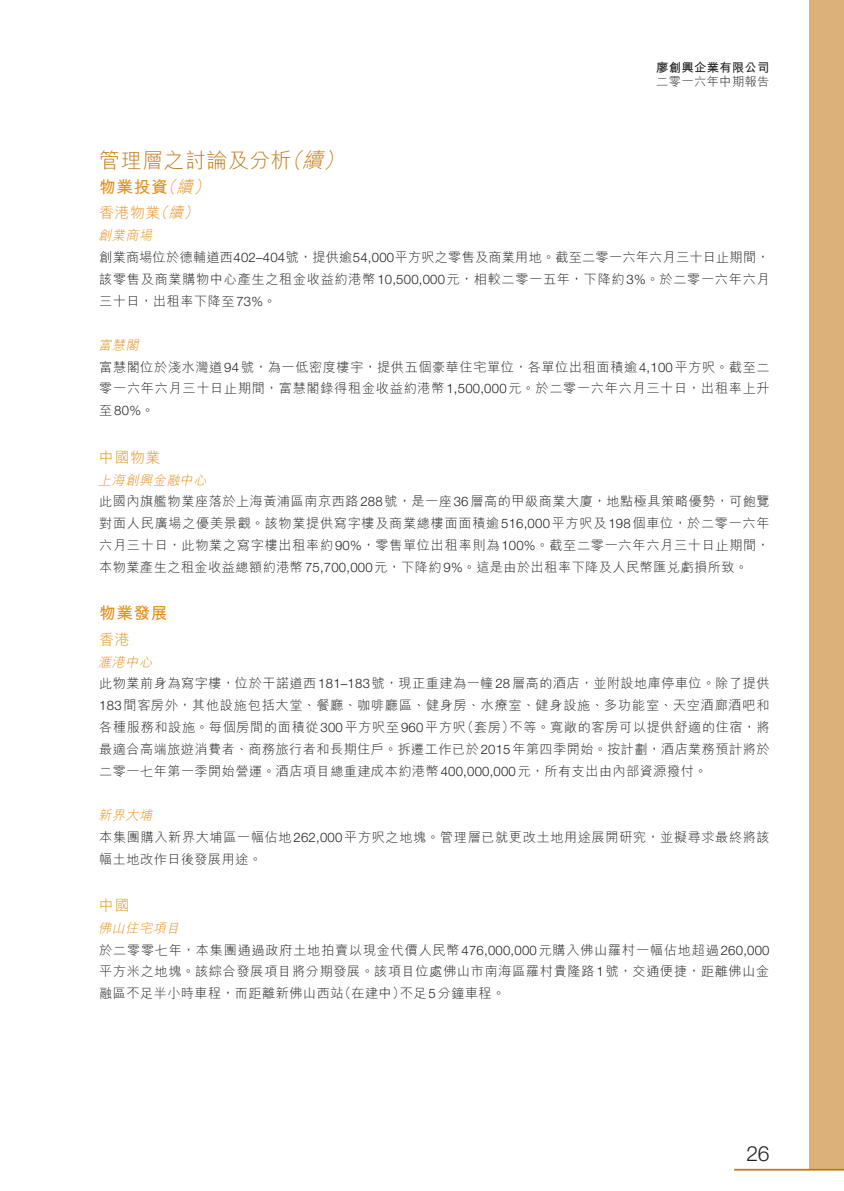
<style>
.page{position:relative;width:844px;height:1191px;background:#fff}
.page>*{position:absolute;margin:0;border:0;box-sizing:border-box;transform-origin:0 0}
._09_Section_Head{font:300 21px "M Hei HK";letter-spacing:.02em;color:#c07712}
._09_Section_Head-2{font:italic 300 21px "M Hei HK";color:#c07712}
.t1{font:300 21px "Helvetica Neue LT Std";color:#231f20}
._01_H1{font:700 16.62px "M Hei HK";letter-spacing:.035em;color:#e58e19}
._01_H1-2{font:italic 300 16.62px "M Hei HK";color:#e58e19}
._02_H2{font:300 14.88px "M Hei HK";letter-spacing:.035em;color:#e58e19}
._02_H2-2{font:italic 300 14.88px "M Hei HK";color:#e58e19}
._00_txt{font:300 13.12px/21.9px "M Hei HK";letter-spacing:.05em;color:#231f20;text-align:justify}
._03_H3{font:italic 300 13.12px "M Hei HK";color:#e58e19}
.t2{font:700 12.25px "M Hei HK";letter-spacing:.03em;color:#231f20}
.t3{font:300 12.25px "M Hei HK";letter-spacing:.03em;color:#231f20}
.s1{font-family:"Helvetica Neue LT Std"}
</style>
<div class="page">
<div style="left:809px;top:0;width:34px;height:1169px;background:#ddb17a"></div>
<hr style="left:734px;top:1168px;width:109px;height:2px;background:#c07712">
<p class="_09_Section_Head-2" style="left:302px;top:149px;width:27px">續</p>
<p class="_09_Section_Head-2" style="left:281px;top:149px;width:27px">（</p>
<p class="_09_Section_Head-2" style="left:323px;top:149px;width:27px">(</p>
<p class="_09_Section_Head" style="left:99px;top:149px;width:194px">管理層之討論及分析</p>
<p class="_01_H1-2" style="left:193px;top:178px;width:22px">(</p>
<p class="_01_H1-2" style="left:176px;top:178px;width:22px">續</p>
<p class="_01_H1-2" style="left:159px;top:178px;width:22px">（</p>
<p class="_01_H1" style="left:99px;top:175px;width:70px">物業投資</p>
<p class="t2" style="left:656px;top:59px;width:115px">廖創興企業有限公司</p>
<p class="t3" style="left:656px;top:75px;width:115px">二零一六年中期報告</p>
<p class="_02_H2-2" style="left:168px;top:205px;width:20px">續</p>
<p class="_02_H2-2" style="left:153px;top:205px;width:20px">（</p>
<p class="_02_H2-2" style="left:183px;top:205px;width:20px">(</p>
<p class="_02_H2" style="left:99px;top:205px;width:63px">香港物業</p>
<p class="_03_H3" style="left:98px;top:229px;width:58px">創業商場</p>
<p class="_00_txt" style="left:99px;top:246px;width:671px">創業商場位於德輔道西<span class="s1">402–404</span>號，提供逾<span class="s1">54,000</span>平方呎之零售及商業用地。截至二零一六年六月三十日止期間，該零售及商業購物中心產生之租金收益約港幣<span class="s1">10,500,000</span>元，相較二零一五年，下降約<span class="s1">3%</span>。於二零一六年六月三十日，出租率下降至<span class="s1">73%</span>。</p>
<p class="_03_H3" style="left:98px;top:338px;width:45px">富慧閣</p>
<p class="_00_txt" style="left:99px;top:356px;width:671px">富慧閣位於淺水灣道<span class="s1">94</span>號，為一低密度樓宇，提供五個豪華住宅單位，各單位出租面積逾<span class="s1">4,100</span>平方呎。截至二零一六年六月三十日止期間，富慧閣錄得租金收益約港幣<span class="s1">1,500,000</span>元。於二零一六年六月三十日，出租率上升至<span class="s1">80%</span>。</p>
<p class="_02_H2" style="left:99px;top:449px;width:63px">中國物業</p>
<p class="_03_H3" style="left:98px;top:473px;width:113px">上海創興金融中心</p>
<p class="_00_txt" style="left:99px;top:490px;width:671px">此國內旗艦物業座落於上海黃浦區南京西路<span class="s1">288</span>號，是一座<span class="s1">36</span>層高的甲級商業大廈，地點極具策略優勢，可飽覽對面人民廣場之優美景觀。該物業提供寫字樓及商業總樓面面積逾<span class="s1">516,000</span>平方呎及<span class="s1">198</span>個車位，於二零一六年六月三十日，此物業之寫字樓出租率約<span class="s1">90%</span>，零售單位出租率則為<span class="s1">100%</span>。截至二零一六年六月三十日止期間，本物業產生之租金收益總額約港幣<span class="s1">75,700,000</span>元，下降約<span class="s1">9%</span>。這是由於出租率下降及人民幣匯兌虧損所致。</p>
<p class="_01_H1" style="left:99px;top:601px;width:70px">物業發展</p>
<p class="_02_H2" style="left:99px;top:631px;width:32px">香港</p>
<p class="_03_H3" style="left:98px;top:655px;width:58px">滙港中心</p>
<p class="_00_txt" style="left:99px;top:672px;width:671px;text-align:right">此物業前身為寫字樓，位於干諾道西<span class="s1">181–183</span>號，現正重建為一幢<span class="s1">28</span>層高的酒店，並附設地庫停車位。除了提供<br><span class="s1">183</span>間客房外，其他設施包括大堂、餐廳、咖啡廳區、健身房、水療室、健身設施、多功能室、天空酒廊酒吧和不等。寬敞的客房可以提供舒適的住宿，將</p>
<p class="_00_txt" style="left:460px;top:716px;width:55px">（套房）</p>
<p class="_00_txt" style="left:99px;top:716px;width:671px;text-align:left">各種服務和設施。每個房間的面積從<span class="s1">300</span>平方呎至<span class="s1">960</span>平方呎<br>最適合高端旅遊消費者、商務旅行者和長期住戶。拆遷工作已於<span class="s1">2015</span>年第四季開始。按計劃，酒店業務預計將於二零一七年第一季開始營運。酒店項目總重建成本約港幣<span class="s1">400,000,000</span>元，所有支出由內部資源撥付。</p>
<p class="_03_H3" style="left:98px;top:808px;width:58px">新界大埔</p>
<p class="_00_txt" style="left:99px;top:825px;width:671px">本集團購入新界大埔區一幅佔地<span class="s1">262,000</span>平方呎之地塊。管理層已就更改土地用途展開研究，並擬尋求最終將該幅土地改作日後發展用途。</p>
<p class="_02_H2" style="left:99px;top:897px;width:32px">中國</p>
<p class="_03_H3" style="left:98px;top:921px;width:85px">佛山住宅項目</p>
<p class="_00_txt" style="left:99px;top:938px;width:671px">於二零零七年，本集團通過政府土地拍賣以現金代價人民幣<span class="s1">476,000,000</span>元購入佛山羅村一幅佔地超過<span class="s1">260,000</span></p>
<p class="_00_txt" style="left:99px;top:960px;width:671px">平方米之地塊。該綜合發展項目將分期發展。該項目位處佛山市南海區羅村貴隆路<span class="s1">1</span>號，交通便捷，距離佛山金</p>
<p class="_00_txt" style="left:400px;top:982px;width:107px">不足<span class="s1">5</span>分鐘車程。</p>
<p class="_00_txt" style="left:338px;top:982px;width:69px">（在建中）</p>
<p class="_00_txt" style="left:99px;top:982px;width:245px">融區不足半小時車程，而距離新佛山西站</p>
<p class="t1" style="left:746px;top:1140px;width:25px">26</p>
</div>
